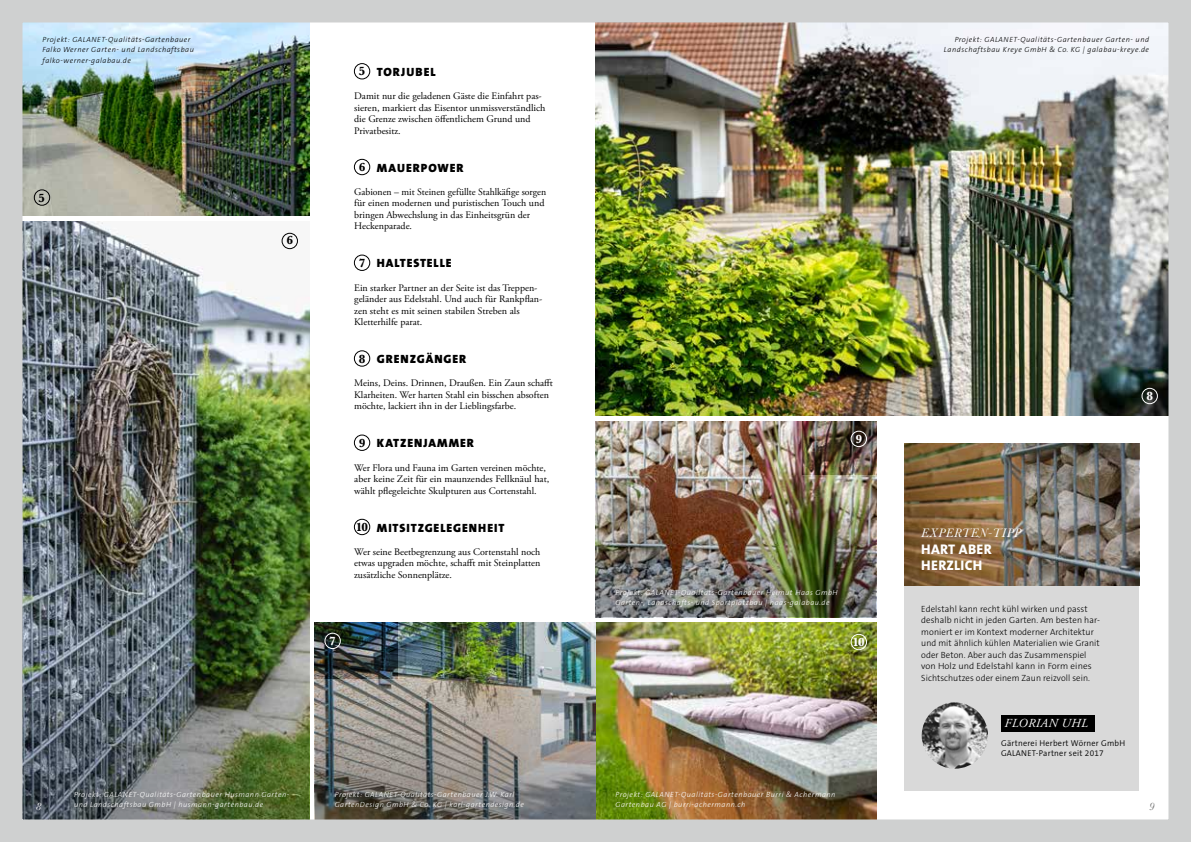
<style>
.page{position:relative;width:1191px;height:842px;background:#fff}
.page>*{position:absolute;margin:0;border:0;box-sizing:border-box;transform-origin:0 0}
.t1{font:800 14px/15.2px "The Sans B8";letter-spacing:.02em;color:#fff}
.t2{font:italic 12.8px "Baskerville";letter-spacing:.06em;color:#fff}
.t3{font:italic 12.3px "Adobe Garamond Pro";letter-spacing:.035em;color:#fff}
.t4{font:700 12.2px "Baskerville";color:#fff}
.t5{font:700 12.2px "Baskerville";color:#000}
.t6{font:900 12px "The Sans B9";letter-spacing:.08em;color:#000}
.t7{font:italic 11px "Baskerville";color:#fff}
.t8{font:italic 11px "Baskerville";color:#6e6e6e}
.t9{font:10px/11.5px "Adobe Garamond Pro";color:#000}
.t10{font:300 9px/11.5px "The Sans B3";letter-spacing:.01em;color:#000}
.t11{font:300 8.5px/10px "The Sans B4";letter-spacing:.03em;color:#000}
.t12{font:italic 300 7.5px/10.7px "The Sans B3";letter-spacing:.065em;color:#fff}
.t13{font:italic 300 7.5px/10.7px "The Sans B3";letter-spacing:.065em;color:#000;text-align:right}
.s1{font-family:"Baskerville";font-weight:700;font-size:12.2px}
</style>
<div class="page">
<img style="left:0;top:0;width:1191px;height:842px">
<div style="left:354px;top:64px;width:16px;height:15px;background:#fff;border-radius:50%"></div>
<div style="left:354px;top:63px;width:16px;height:16px;border:1px solid #000;border-radius:50%"></div>
<div style="left:354px;top:159px;width:16px;height:16px;background:#fff;border-radius:50%"></div>
<div style="left:354px;top:159px;width:16px;height:16px;border:1px solid #000;border-radius:50%"></div>
<div style="left:354px;top:255px;width:16px;height:15px;background:#fff;border-radius:50%"></div>
<div style="left:354px;top:255px;width:16px;height:16px;border:1px solid #000;border-radius:50%"></div>
<div style="left:354px;top:351px;width:16px;height:15px;background:#fff;border-radius:50%"></div>
<div style="left:354px;top:350px;width:16px;height:16px;border:1px solid #000;border-radius:50%"></div>
<div style="left:354px;top:435px;width:16px;height:15px;background:#fff;border-radius:50%"></div>
<div style="left:354px;top:435px;width:16px;height:16px;border:1px solid #000;border-radius:50%"></div>
<div style="left:354px;top:519px;width:16px;height:16px;background:#fff;border-radius:50%"></div>
<div style="left:354px;top:519px;width:16px;height:16px;border:1px solid #000;border-radius:50%"></div>
<div style="left:34px;top:190px;width:16px;height:16px;border:1px solid #000;border-radius:50%"></div>
<div style="left:282px;top:233px;width:16px;height:16px;border:1px solid #000;border-radius:50%"></div>
<div style="left:325px;top:633px;width:16px;height:16px;border:1px solid #fff;border-radius:50%"></div>
<p class="t13" style="left:43px;top:34px;width:153px;text-align:left">Projekt: GALANET-Qualitäts-Gartenbauer<br>Falko Werner Garten- und Landschaftsbau falko-werner-galabau.de</p>
<p class="t5" style="left:39px;top:189px;width:8px">5</p>
<p class="t5" style="left:286px;top:232px;width:8px">6</p>
<p class="t6" style="left:359px;top:65px;width:78px"><span class="s1">5</span> TORJUBEL</p>
<p class="t9" style="left:354px;top:91px;width:193px">Damit nur die geladenen Gäste die Einfahrt pas&shy;sieren, markiert das Eisentor unmissverständlich die Grenze zwischen öffentlichem Grund und Privatbesitz.</p>
<p class="t6" style="left:359px;top:161px;width:106px"><span class="s1">6</span> MAUERPOWER</p>
<p class="t9" style="left:354px;top:186px;width:194px">Gabionen – mit Steinen gefüllte Stahlkäfige sorgen für einen modernen und puristischen Touch und bringen Abwechslung in das Einheitsgrün der Heckenparade.</p>
<p class="t6" style="left:359px;top:257px;width:94px"><span class="s1">7</span> HALTESTELLE</p>
<p class="t9" style="left:354px;top:282px;width:189px">Ein starker Partner an der Seite ist das Treppen&shy;geländer aus Edelstahl. Und auch für Rankpflan&shy;zen steht es mit seinen stabilen Streben als Kletterhilfe parat.</p>
<p class="t6" style="left:359px;top:353px;width:109px"><span class="s1">8</span> GRENZGÄNGER</p>
<p class="t9" style="left:354px;top:378px;width:200px">Meins, Deins. Drinnen, Draußen. Ein Zaun schafft<br>Klarheiten. Wer harten Stahl ein bisschen absoften möchte, lackiert ihn in der Lieblingsfarbe.</p>
<p class="t6" style="left:359px;top:437px;width:117px"><span class="s1">9</span> KATZENJAMMER</p>
<p class="t9" style="left:354px;top:462px;width:197px">Wer Flora und Fauna im Garten vereinen möchte, aber keine Zeit für ein maunzendes Fellknäul hat, wählt pflegeleichte Skulpturen aus Cortenstahl.</p>
<p class="t6" style="left:356px;top:521px;width:150px"><span class="s1">10</span> MITSITZGELEGENHEIT</p>
<p class="t9" style="left:354px;top:546px;width:188px;text-align:justify">Wer seine Beetbegrenzung aus Cortenstahl noch etwas upgraden möchte, schafft mit Steinplatten zusätzliche Sonnenplätze.</p>
<p class="t4" style="left:329px;top:632px;width:8px">7</p>
<p class="t13" style="left:944px;top:34px;width:207px">Projekt: GALANET-Qualitäts-Gartenbauer Garten- und<br>Landschaftsbau Kreye GmbH &amp; Co. KG | galabau-kreye.de</p>
<p class="t4" style="left:855px;top:430px;width:8px">9</p>
<p class="t12" style="left:615px;top:587px;width:224px">Projekt: GALANET-Qualitäts-Gartenbauer Helmut Haas GmbH<br>Garten-, Landschafts- und Sportplatzbau | haas-galabau.de</p>
<p class="t4" style="left:852px;top:634px;width:14px">10</p>
<p class="t4" style="left:1146px;top:388px;width:8px">8</p>
<p class="t2" style="left:921px;top:524px;width:101px">EXPERTEN-TIPP</p>
<h1 class="t1" style="left:921px;top:542px;width:72px">HART ABER<br>HERZLICH</h1>
<p class="t10" style="left:921px;top:603px;width:180px">Edelstahl kann recht kühl wirken und passt deshalb nicht in jeden Garten. Am besten har&shy;moniert er im Kontext moderner Architektur und mit ähnlich kühlen Materialien wie Granit oder Beton. Aber auch das Zusammenspiel von Holz und Edelstahl kann in Form eines Sichtschutzes oder einem Zaun reizvoll sein.</p>
<p class="t3" style="left:1004px;top:716px;width:85px">FLORIAN UHL</p>
<p class="t11" style="left:1001px;top:739px;width:126px">Gärtnerei Herbert Wörner GmbH<br>GALANET-Partner seit 2017</p>
<p class="t12" style="left:615px;top:789px;width:221px">Projekt: GALANET-Qualitäts-Gartenbauer Burri &amp; Achermann<br>Gartenbau AG | burri-achermann.ch</p>
<p class="t12" style="left:74px;top:789px;width:217px">Projekt: GALANET-Qualitäts-Gartenbauer Husmann Garten&shy;und Landschaftsbau GmbH | husmann-gartenbau.de</p>
<p class="t12" style="left:335px;top:789px;width:191px">Projekt: GALANET-Qualitäts-Gartenbauer J.W. Karl<br>GartenDesign GmbH &amp; Co. KG | karl-gartendesign.de</p>
<p class="t7" style="left:36px;top:799px;width:7px">8</p>
<p class="t8" style="left:1149px;top:799px;width:7px">9</p>
</div>
